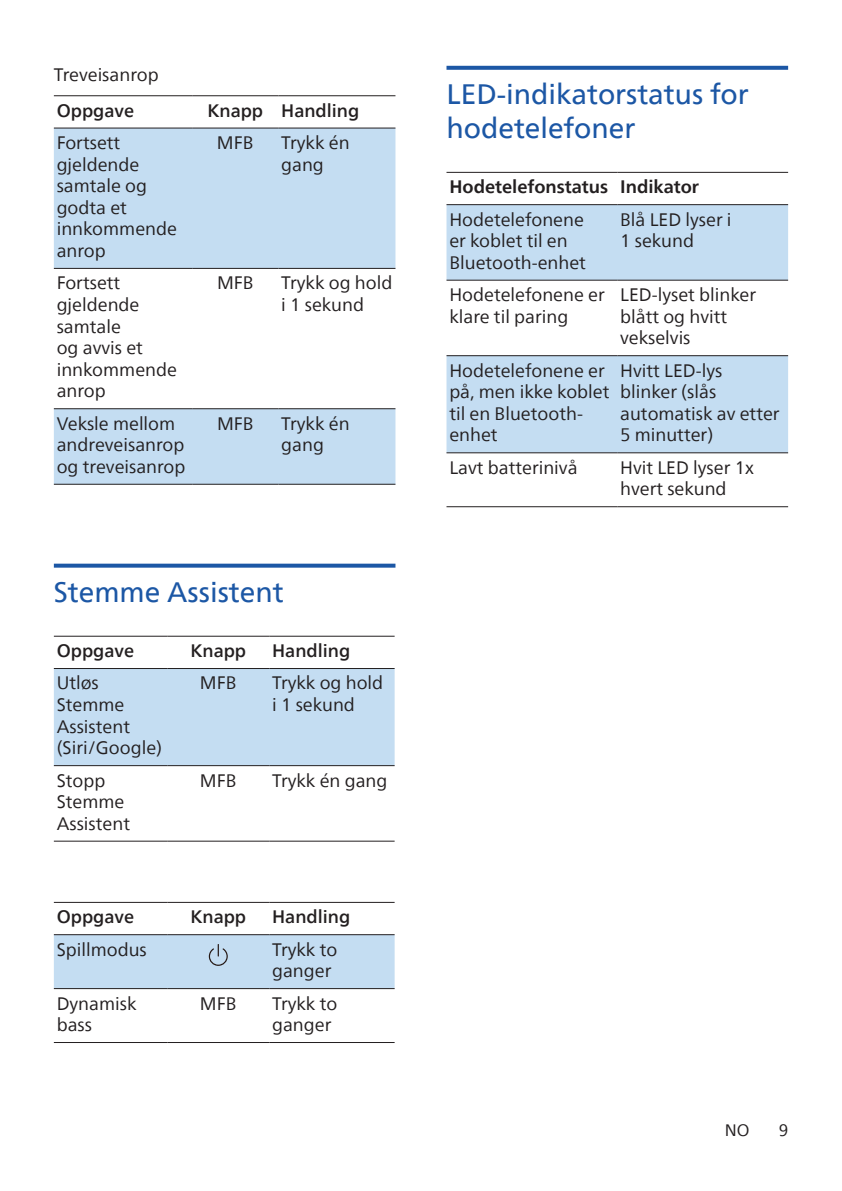
<style>
.page{position:relative;width:842px;height:1191px;background:#fff}
.page>*{position:absolute;margin:0;border:0;box-sizing:border-box;transform-origin:0 0}
.t1{font:28px/34px "Neue Frutiger World";color:#1c57a5}
.t2{font:18px/21.6px "Neue Frutiger World";color:#231f20}
.t3{font:500 18px "Neue Frutiger World";color:#231f20}
.t4{font:700 18px "Neue Frutiger World";color:#231f20}
.t5{font:16.4px "Neue Frutiger World";color:#231f20}
</style>
<div class="page">
<svg style="left:54px;top:563px;width:341px;height:4px"></svg>
<svg style="left:54px;top:129px;width:341px;height:355px;fill:#c4ddf2"></svg>
<hr style="left:54px;top:95px;width:138px;height:1px;background:#231f20">
<hr style="left:192px;top:95px;width:86px;height:1px;background:#231f20">
<hr style="left:278px;top:95px;width:117px;height:1px;background:#231f20">
<hr style="left:54px;top:128px;width:138px;height:1px;background:#231f20">
<hr style="left:192px;top:128px;width:86px;height:1px;background:#231f20">
<hr style="left:278px;top:128px;width:117px;height:1px;background:#231f20">
<hr style="left:54px;top:268px;width:138px;height:1px;background:#231f20">
<hr style="left:192px;top:268px;width:86px;height:1px;background:#231f20">
<hr style="left:278px;top:268px;width:117px;height:1px;background:#231f20">
<hr style="left:54px;top:408px;width:138px;height:1px;background:#231f20">
<hr style="left:192px;top:408px;width:86px;height:1px;background:#231f20">
<hr style="left:278px;top:408px;width:117px;height:1px;background:#231f20">
<hr style="left:54px;top:484px;width:138px;height:1px;background:#231f20">
<hr style="left:192px;top:484px;width:86px;height:1px;background:#231f20">
<hr style="left:278px;top:484px;width:117px;height:1px;background:#231f20">
<div style="left:54px;top:669px;width:341px;height:96px;background:#c4ddf2"></div>
<hr style="left:54px;top:635px;width:113px;height:1px;background:#231f20">
<hr style="left:167px;top:635px;width:102px;height:1px;background:#231f20">
<hr style="left:269px;top:635px;width:126px;height:1px;background:#231f20">
<hr style="left:54px;top:668px;width:113px;height:1px;background:#231f20">
<hr style="left:167px;top:668px;width:102px;height:1px;background:#231f20">
<hr style="left:269px;top:668px;width:126px;height:1px;background:#231f20">
<hr style="left:54px;top:765px;width:113px;height:1px;background:#231f20">
<hr style="left:167px;top:765px;width:102px;height:1px;background:#231f20">
<hr style="left:269px;top:765px;width:126px;height:1px;background:#231f20">
<hr style="left:54px;top:840px;width:113px;height:1px;background:#231f20">
<hr style="left:167px;top:840px;width:102px;height:1px;background:#231f20">
<hr style="left:269px;top:840px;width:126px;height:1px;background:#231f20">
<hr style="left:54px;top:902px;width:113px;height:1px;background:#231f20">
<hr style="left:167px;top:902px;width:102px;height:1px;background:#231f20">
<hr style="left:269px;top:902px;width:126px;height:1px;background:#231f20">
<hr style="left:54px;top:988px;width:113px;height:1px;background:#231f20">
<hr style="left:167px;top:988px;width:102px;height:1px;background:#231f20">
<hr style="left:269px;top:988px;width:126px;height:1px;background:#231f20">
<hr style="left:54px;top:1042px;width:113px;height:1px;background:#231f20">
<hr style="left:167px;top:1042px;width:102px;height:1px;background:#231f20">
<hr style="left:269px;top:1042px;width:126px;height:1px;background:#231f20">
<div style="left:54px;top:934px;width:341px;height:54px;background:#c4ddf2"></div>
<svg style="left:446px;top:66px;width:342px;height:4px"></svg>
<svg style="left:446px;top:205px;width:342px;height:247px;fill:#c4ddf2"></svg>
<hr style="left:446px;top:172px;width:171px;height:1px;background:#231f20">
<hr style="left:617px;top:172px;width:171px;height:1px;background:#231f20">
<hr style="left:446px;top:204px;width:171px;height:1px;background:#231f20">
<hr style="left:617px;top:204px;width:171px;height:1px;background:#231f20">
<hr style="left:446px;top:280px;width:171px;height:1px;background:#231f20">
<hr style="left:617px;top:280px;width:171px;height:1px;background:#231f20">
<hr style="left:446px;top:355px;width:171px;height:1px;background:#231f20">
<hr style="left:617px;top:355px;width:171px;height:1px;background:#231f20">
<hr style="left:446px;top:452px;width:171px;height:1px;background:#231f20">
<hr style="left:617px;top:452px;width:171px;height:1px;background:#231f20">
<hr style="left:446px;top:506px;width:171px;height:1px;background:#231f20">
<hr style="left:617px;top:506px;width:171px;height:1px;background:#231f20">
<p class="t2" style="left:54px;top:64px;width:106px">Treveisanrop</p>
<p class="t3" style="left:57px;top:95px;width:79px">Oppgave</p>
<p class="t3" style="left:207px;top:95px;width:153px">Knapp Handling</p>
<p class="t2" style="left:57px;top:132px;width:122px">Fortsett gjeldende samtale og godta et innkommende anrop</p>
<p class="t2" style="left:217px;top:132px;width:38px">MFB</p>
<p class="t2" style="left:281px;top:132px;width:70px">Trykk én gang</p>
<p class="t2" style="left:57px;top:272px;width:122px">Fortsett gjeldende samtale<br>og avvis et innkommende anrop</p>
<p class="t2" style="left:217px;top:272px;width:38px">MFB</p>
<p class="t2" style="left:281px;top:272px;width:113px">Trykk og hold i 1 sekund</p>
<p class="t2" style="left:57px;top:413px;width:130px">Veksle mellom andreveisanrop og treveisanrop</p>
<p class="t2" style="left:217px;top:413px;width:38px">MFB</p>
<p class="t2" style="left:281px;top:413px;width:70px">Trykk én gang</p>
<h1 class="t1" style="left:54px;top:575px;width:231px">Stemme Assistent</h1>
<p class="t3" style="left:57px;top:636px;width:79px">Oppgave</p>
<p class="t3" style="left:190px;top:636px;width:57px">Knapp</p>
<p class="t3" style="left:272px;top:636px;width:80px">Handling</p>
<p class="t2" style="left:57px;top:672px;width:107px">Utløs<br>Stemme<br>Assistent (Siri/Google)</p>
<p class="t2" style="left:200px;top:672px;width:38px">MFB</p>
<p class="t2" style="left:272px;top:672px;width:113px">Trykk og hold i 1 sekund</p>
<p class="t2" style="left:57px;top:769px;width:75px">Stopp<br>Stemme<br>Assistent</p>
<p class="t2" style="left:200px;top:769px;width:38px">MFB</p>
<p class="t2" style="left:272px;top:769px;width:117px">Trykk én gang</p>
<p class="t3" style="left:57px;top:902px;width:79px">Oppgave</p>
<p class="t3" style="left:190px;top:902px;width:57px">Knapp</p>
<p class="t3" style="left:272px;top:902px;width:80px">Handling</p>
<p class="t2" style="left:57px;top:938px;width:92px">Spillmodus</p>
<p class="t2" style="left:272px;top:938px;width:67px">Trykk to ganger</p>
<p class="t2" style="left:57px;top:992px;width:81px">Dynamisk bass</p>
<p class="t2" style="left:200px;top:992px;width:38px">MFB</p>
<p class="t2" style="left:272px;top:992px;width:67px">Trykk to ganger</p>
<h1 class="t1" style="left:446px;top:78px;width:304px">LED-indikatorstatus for hodetelefoner</h1>
<p class="t4" style="left:449px;top:171px;width:251px">Hodetelefonstatus Indikator</p>
<p class="t2" style="left:449px;top:209px;width:138px">Hodetelefonene er koblet til en<br>Bluetooth-enhet</p>
<p class="t2" style="left:620px;top:209px;width:113px">Blå LED lyser i<br>1 sekund</p>
<p class="t2" style="left:449px;top:284px;width:157px">Hodetelefonene er klare til paring</p>
<p class="t2" style="left:620px;top:284px;width:137px">LED-lyset blinker blått og hvitt vekselvis</p>
<p class="t2" style="left:449px;top:360px;width:162px">Hodetelefonene er på, men ikke koblet til en Bluetooth&shy;enhet</p>
<p class="t2" style="left:620px;top:360px;width:161px">Hvitt LED-lys blinker (slås automatisk av etter<br>5 minutter)</p>
<p class="t2" style="left:449px;top:457px;width:130px">Lavt batterinivå</p>
<p class="t2" style="left:620px;top:457px;width:135px">Hvit LED lyser 1x hvert sekund</p>
<p class="t5" style="left:725px;top:1117px;width:26px">NO</p>
<p class="t5" style="left:779px;top:1117px;width:11px">9</p>
</div>
